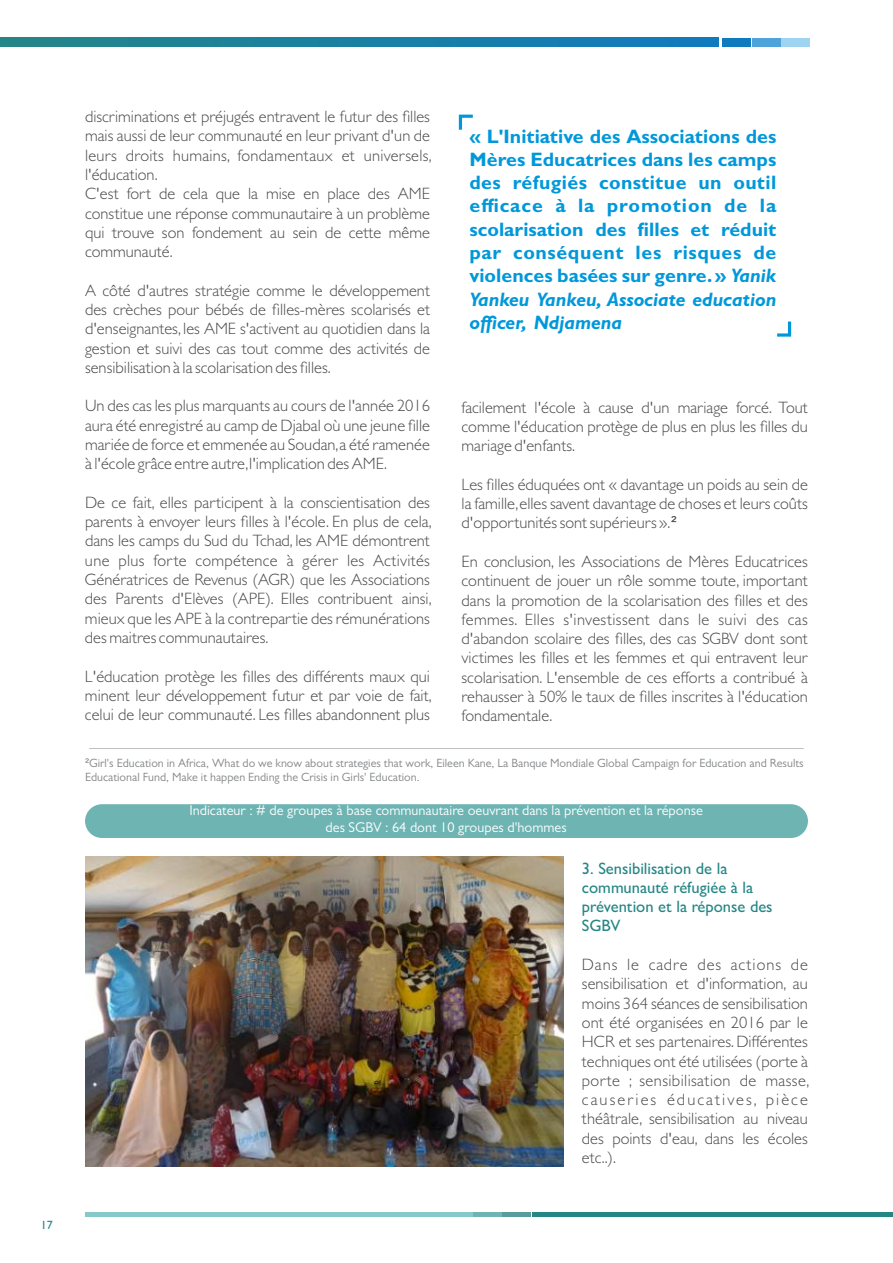
<style>
.page{position:relative;width:893px;height:1263px;background:#fff}
.page>*{position:absolute;margin:0;border:0;box-sizing:border-box;transform-origin:0 0}
.t1{font:700 19.5px/23.2px "Gill Sans MT Std";letter-spacing:.01em;color:#0098da;text-align:justify}
.t2{font:300 16.5px/19.4px "Gill Sans MT Std";color:#4b4b4d;text-align:justify}
.t3{font:500 16.5px/19.2px "Gill Sans MT Std";color:#258685}
.t4{font:14.25px/16.6px "Gill Sans MT Std";color:#fefefe;text-align:center}
.t5{font:12px/14.1px "Gill Sans MT Std";color:#848688}
.t6{font:500 12px "Gill Sans MT Std";color:#258685}
.s1{font-style:italic}
.s2{font-family:"Arial";font-weight:400}
.s3{font-family:"Arial"}
</style>
<div class="page">
<svg style="left:458px;top:114px;width:15px;height:16px"></svg>
<svg style="left:777px;top:321px;width:15px;height:16px"></svg>
<hr style="left:89px;top:748px;width:715px;height:1px;background:#bdbfc1">
<div style="left:85px;top:804px;width:723px;height:34px;background:#6db4b3;border-radius:17px"></div>
<img style="left:85px;top:857px;width:479px;height:309px">
<svg style="left:0;top:38px;width:718px;height:8px;background:#1a7fa2"></svg>
<div style="left:723px;top:38px;width:28px;height:8px;background:#107abe"></div>
<div style="left:752px;top:38px;width:28px;height:8px;background:#4ea4da"></div>
<div style="left:781px;top:38px;width:28px;height:8px;background:#9ed4f2"></div>
<hr style="left:532px;top:1212px;width:361px;height:4px;background:#258685">
<hr style="left:503px;top:1212px;width:28px;height:4px;background:#5a9c9b">
<hr style="left:474px;top:1212px;width:28px;height:4px;background:#6db4b3">
<hr style="left:85px;top:1212px;width:387px;height:4px;background:#87c9c8">
<p class="t6" style="left:41px;top:1221px;width:13px">17</p>
<p class="t2" style="left:85px;top:109px;width:348px;text-align:left">discriminations et préjugés entravent le futur des filles mais aussi de leur communauté en leur privant d'un de leurs droits humains, fondamentaux et universels, l'éducation.<br>C'est fort de cela que la mise en place des AME constitue une réponse communautaire à un problème qui trouve son fondement au sein de cette même communauté.</p>
<p class="t2" style="left:85px;top:283px;width:346px">A côté d'autres stratégie comme le développement des crèches pour bébés de filles-mères scolarisés et d'enseignantes, les AME s'activent au quotidien dans la gestion et suivi des cas tout comme des activités de sensibilisation à la scolarisation des filles.</p>
<p class="t2" style="left:85px;top:399px;width:346px">Un des cas les plus marquants au cours de l'année 2016 aura été enregistré au camp de Djabal où une jeune fille mariée de force et emmenée au Soudan,a été ramenée à l'école grâce entre autre,l'implication des AME.</p>
<p class="t2" style="left:85px;top:495px;width:348px">De ce fait, elles participent à la conscientisation des parents à envoyer leurs filles à l'école. En plus de cela, dans les camps du Sud du Tchad, les AME démontrent une plus forte compétence à gérer les Activités Génératrices de Revenus (AGR) que les Associations des Parents d'Elèves (APE). Elles contribuent ainsi, mieux que les APE à la contrepartie des rémunérations des maitres communautaires.</p>
<p class="t2" style="left:85px;top:669px;width:348px">L'éducation protège les filles des différents maux qui minent leur développement futur et par voie de fait, celui de leur communauté. Les filles abandonnent plus</p>
<p class="t1" style="left:469px;top:127px;width:308px">« L'Initiative des Associations des Mères Educatrices dans les camps des réfugiés constitue un outil efficace à la promotion de la scolarisation des filles et réduit par conséquent les risques de violences basées sur genre.» <span class="s1">Yanik Yankeu Yankeu, Associate education officer, Ndjamena</span></p>
<p class="t2" style="left:462px;top:400px;width:348px">facilement l'école à cause d'un mariage forcé. Tout comme l'éducation protège de plus en plus les filles du mariage d'enfants.</p>
<p class="t2" style="left:462px;top:477px;width:348px">Les filles éduquées ont « davantage un poids au sein de la famille,elles savent davantage de choses et leurs coûts d'opportunités sont supérieurs ».<span class="s2">²</span></p>
<p class="t2" style="left:461px;top:554px;width:348px">En conclusion, les Associations de Mères Educatrices continuent de jouer un rôle somme toute, important dans la promotion de la scolarisation des filles et des femmes. Elles s'investissent dans le suivi des cas d'abandon scolaire des filles, des cas SGBV dont sont victimes les filles et les femmes et qui entravent leur scolarisation. L'ensemble de ces efforts a contribué à rehausser à 50% le taux de filles inscrites à l'éducation fondamentale.</p>
<p class="t5" style="left:85px;top:758px;width:720px"><span class="s3">²</span>Girl's Education in Africa, What do we know about strategies that work, Eileen Kane, La Banque Mondiale Global Campaign for Education and Results<br>Educational Fund, Make it happen Ending the Crisis in Girls' Education.</p>
<p class="t4" style="left:189px;top:804px;width:515px">Indicateur : # de groupes à base communautaire oeuvrant dans la prévention et la réponse des SGBV : 64 dont 10 groupes d'hommes</p>
<p class="t3" style="left:582px;top:861px;width:192px">3. Sensibilisation de la communauté réfugiée à la prévention et la réponse des<br>SGBV</p>
<p class="t2" style="left:582px;top:957px;width:229px">Dans le cadre des actions de sensibilisation et d'information, au moins 364 séances de sensibilisation ont été organisées en 2016 par le HCR et ses partenaires.Différentes techniques ont été utilisées (porte à porte ; sensibilisation de masse, causeries éducatives, pièce théâtrale, sensibilisation au niveau des points d'eau, dans les écoles etc..).</p>
</div>
